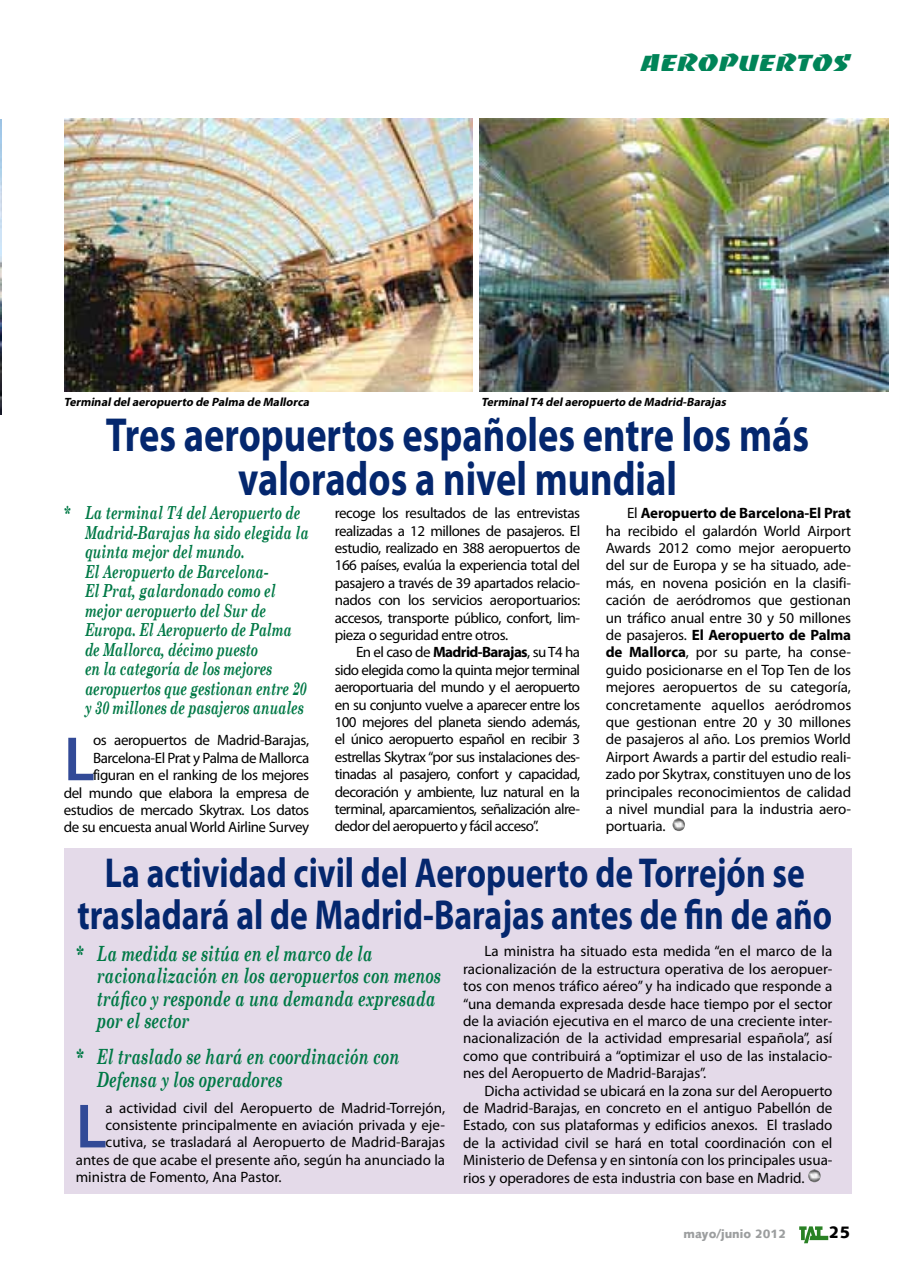
<style>
.page{position:relative;width:915px;height:1276px;background:#fff}
.page>*{position:absolute;margin:0;border:0;box-sizing:border-box;transform-origin:0 0}
.t1{font:600 63px "Myriad Pro";color:#324a97}
.t2{font:700 48px/43.5px "Myriad Pro";color:#04276e;text-align:center;scale:.8 1}
.t3{font:700 42px/42px "Myriad Pro";color:#04276e;text-align:center;scale:.8 1}
.t4{font:22.5px "Baccarat Wide";letter-spacing:-.02em;color:#008458}
.t5{font:italic 700 21px/22.5px "Century Schoolbook";color:#007946;scale:.7 1}
.t6{font:italic 700 18px/19.5px "Century Schoolbook";color:#007946;scale:.7 1}
.t7{font:900 16.5px "Syntax";color:#000}
.t8{font:15px/17.4px "Myriad Pro";letter-spacing:-.01em;color:#000;text-align:justify}
.t9{font:15px/17.4px "Myriad Pro";letter-spacing:-.03em;color:#000;text-align:right}
.t10{font:italic 700 12px "Myriad Pro";color:#000}
.t11{font:900 12px "Syntax";color:#9c9e9f}
.s1{font-weight:700}
</style>
<div class="page">
<svg style="left:799px;top:1226px;width:29px;height:17px"></svg>
<img style="left:64px;top:118px;width:408px;height:273px">
<img style="left:479px;top:118px;width:408px;height:273px">
<svg style="left:672px;top:818px;width:13px;height:13px"></svg>
<div style="left:64px;top:848px;width:786px;height:346px;background:#e4dae9"></div>
<svg style="left:808px;top:1169px;width:12px;height:13px"></svg>
<img style="left:0;top:119px;width:1px;height:295px">
<h3 class="t4" style="left:641px;top:50px;width:211px">AEROPUERTOS</h3>
<p class="t10" style="left:64px;top:394px;width:249px">Terminaldelaeropuerto de Palma de Mallorca</p>
<p class="t10" style="left:481px;top:394px;width:249px">TerminalT4 delaeropuerto de Madrid-Barajas</p>
<h2 class="t2" style="left:106px;top:412px;width:880px">Tres aeropuertos españoles entre los más valorados a nivel mundial</h2>
<p class="t6" style="left:85px;top:502px;width:321px;text-indent:-21px">* La terminal T4 del Aeropuerto de<br>Madrid-Barajas ha sido elegida la quinta mejor del mundo.<br>El Aeropuerto de Barcelona-<br>El Prat, galardonado como el mejor aeropuerto del Sur de<br>Europa. El Aeropuerto de Palma de Mallorca, décimo puesto<br>en la categoría de los mejores aeropuertos que gestionan entre 20 y 30 millones de pasajeros anuales</p>
<h1 class="t1" style="left:64px;top:719px;width:33px">L</h1>
<p class="t8" style="left:605px;top:504px;width:247px;text-indent:21px">El <span class="s1">Aeropuerto de Barcelona-El Prat </span>ha recibido el galardón World Airport Awards 2012 como mejor aeropuerto del sur de Europa y se ha situado, ade&shy;más, en novena posición en la clasifi&shy;cación de aeródromos que gestionan un tráfico anual entre 30 y 50 millones de pasajeros. <span class="s1">El Aeropuerto de Palma de Mallorca</span>, por su parte, ha conse&shy;guido posicionarse en el Top Ten de los mejores aeropuertos de su categoría, concretamente aquellos aeródromos que gestionan entre 20 y 30 millones de pasajeros al año. Los premios World Airport Awards a partir del estudio reali&shy;zado por Skytrax, constituyen uno de los principales reconocimientos de calidad a nivel mundial para la industria aero&shy;portuaria.</p>
<p class="t8" style="left:334px;top:504px;width:247px">recoge los resultados de las entrevistas realizadas a 12 millones de pasajeros. El estudio, realizado en 388 aeropuertos de 166 países, evalúa la experiencia total del pasajero a través de 39 apartados relacio&shy;nados con los servicios aeroportuarios: accesos, transporte público, confort, lim&shy;pieza o seguridad entre otros.</p>
<p class="t8" style="left:334px;top:643px;width:247px;text-indent:21px">En el caso de <span class="s1">Madrid-Barajas</span>, su T4 ha sido elegida como la quinta mejor terminal aeroportuaria del mundo y el aeropuerto en su conjunto vuelve a aparecer entre los 100 mejores del planeta siendo además, el único aeropuerto español en recibir 3 estrellas Skytrax “por sus instalaciones des&shy;tinadas al pasajero, confort y capacidad, decoración y ambiente, luz natural en la terminal, aparcamientos, señalización alre&shy;dedor del aeropuerto y fácil acceso”.</p>
<p class="t9" style="left:64px;top:731px;width:247px">os aeropuertos de Madrid-Barajas, Barcelona-El Prat y Palma de Mallorca figuran en el ranking de los mejores<br>del mundo que elabora la empresa de estudios de mercado Skytrax. Los datos de su encuesta anual World Airline Survey</p>
<h3 class="t3" style="left:77px;top:851px;width:944px">La actividad civil del Aeropuerto de Torrejón se trasladará al de Madrid-Barajas antes de fin de año</h3>
<h3 class="t5" style="left:97px;top:940px;width:493px;text-indent:-21px">* La medida se sitúa en el marco de la racionalización en los aeropuertos con menos tráfico y responde a una demanda expresada por el sector</h3>
<h3 class="t5" style="left:97px;top:1044px;width:433px;text-indent:-21px">* El traslado se hará en coordinación con<br>Defensa y los operadores</h3>
<h1 class="t1" style="left:76px;top:1086px;width:33px">L</h1>
<p class="t8" style="left:106px;top:1098px;width:341px">a actividad civil del Aeropuerto de Madrid-Torrejón,</p>
<p class="t8" style="left:463px;top:942px;width:371px;text-indent:21px">La ministra ha situado esta medida “en el marco de la racionalización de la estructura operativa de los aeropuer&shy;tos con menos tráfico aéreo” y ha indicado que responde a “una demanda expresada desde hace tiempo por el sector de la aviación ejecutiva en el marco de una creciente inter&shy;nacionalización de la actividad empresarial española”, así como que contribuirá a “optimizar el uso de las instalacio&shy;nes del Aeropuerto de Madrid-Barajas”.</p>
<p class="t8" style="left:463px;top:1081px;width:371px;text-indent:21px">Dicha actividad se ubicará en la zona sur del Aeropuerto de Madrid-Barajas, en concreto en el antiguo Pabellón de Estado, con sus plataformas y edificios anexos. El traslado de la actividad civil se hará en total coordinación con el Ministerio de Defensa y en sintonía con los principales usua&shy;rios y operadores de esta industria con base en Madrid.</p>
<p class="t8" style="left:106px;top:1116px;width:341px">consistente principalmente en aviación privada y eje-</p>
<p class="t8" style="left:106px;top:1133px;width:341px">cutiva, se trasladará al Aeropuerto de Madrid-Barajas</p>
<p class="t8" style="left:76px;top:1151px;width:371px">antes de que acabe el presente año, según ha anunciado la</p>
<p class="t8" style="left:76px;top:1168px;width:207px">ministra de Fomento, Ana Pastor.</p>
<p class="t11" style="left:683px;top:1227px;width:104px">mayo/junio 2012</p>
<p class="t7" style="left:828px;top:1222px;width:23px">25</p>
</div>
